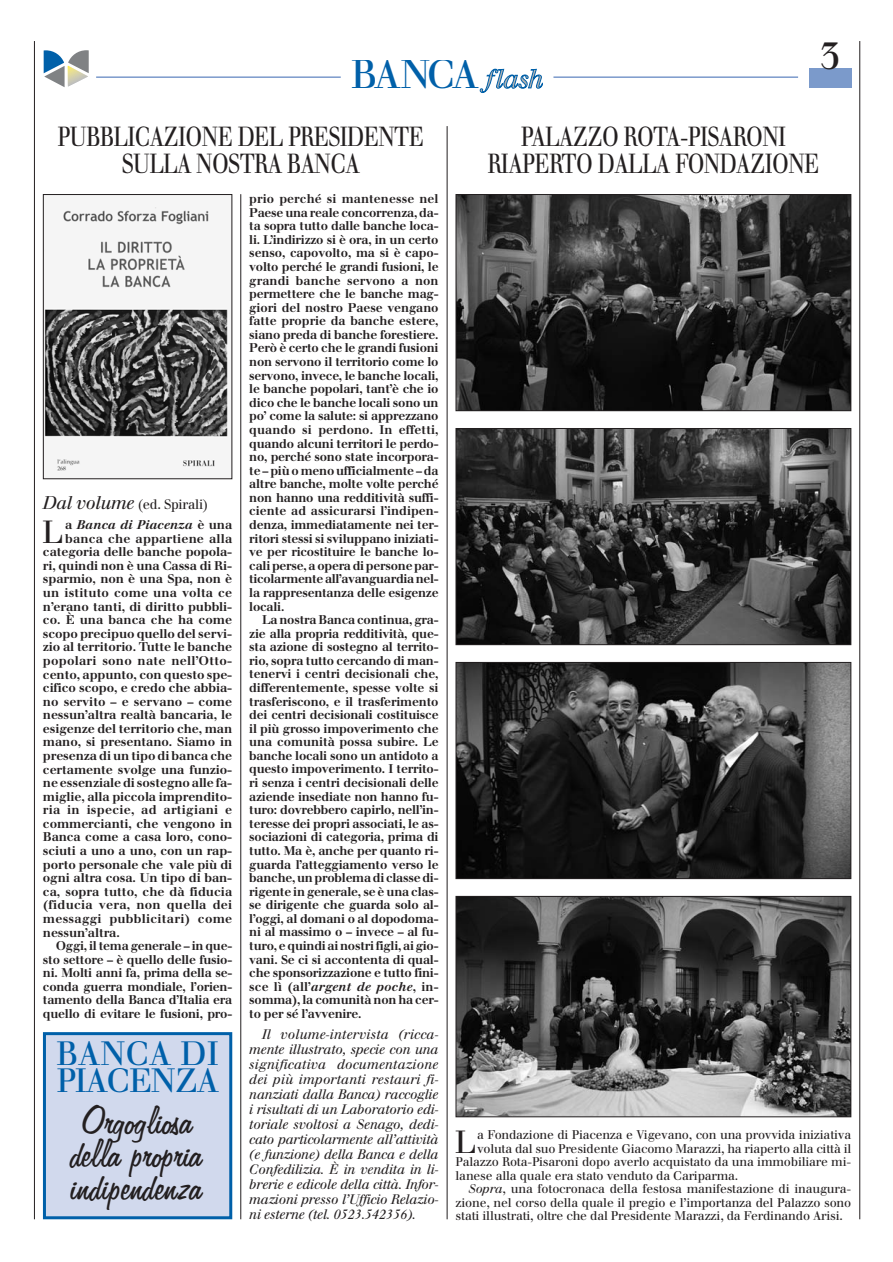
<style>
.page{position:relative;width:893px;height:1262px;background:#fff}
.page>*{position:absolute;margin:0;border:0;box-sizing:border-box;transform-origin:0 0}
.t1{font:45px/33px "Freehand 575 BT Regular B";color:#231f20}
.t2{font:39.6px "Walbaum";letter-spacing:-.08em;color:#0060a9}
.t3{font:38.25px "Walbaum";color:#231f20}
.t4{font:33px/27px "Walbaum";letter-spacing:-.04em;color:#0060a9}
.t5{font:31.35px "Walbaum";color:#231f20}
.t6{font:27px/27px "Walbaum";letter-spacing:-.03em;color:#231f20;text-align:center;scale:.8 1}
.t7{font:italic 13.5px/15px "Walbaum";letter-spacing:-.02em;color:#231f20;text-align:justify}
.t8{font:13.5px "Walbaum";letter-spacing:-.02em;color:#231f20}
.t9{font:700 12.3px/13.6px "Walbaum";letter-spacing:-.01em;color:#231f20;text-align:justify}
.t10{font:12.3px "Walbaum";letter-spacing:-.015em;color:#231f20}
.t11{font:700 12.3px "Walbaum";letter-spacing:.02em;color:#231f20}
.t12{font:700 12.3px "Walbaum";letter-spacing:.01em;color:#231f20}
.t13{font:italic 700 12.3px "Walbaum";letter-spacing:-.01em;color:#231f20}
.s1{font-style:italic;font-size:25.8px;color:#b3b3b3}
.s2{font-style:italic;font-size:18px}
.s3{font-style:normal}
.s4{font-style:italic}
</style>
<div class="page">
<div style="left:808px;top:69px;width:43px;height:19px;background:#7b9acb"></div>
<hr style="left:34px;top:41px;width:1px;height:1178px;background:#231f20">
<hr style="left:859px;top:41px;width:1px;height:1178px;background:#231f20">
<hr style="left:96px;top:76px;width:245px;height:2px;background:#7b9acb">
<hr style="left:553px;top:76px;width:245px;height:2px;background:#7b9acb">
<svg style="left:44px;top:50px;width:45px;height:37px"></svg>
<img style="left:457px;top:196px;width:392px;height:213px">
<div style="left:455px;top:194px;width:396px;height:217px;border:1px solid #231f20"></div>
<img style="left:457px;top:430px;width:392px;height:213px">
<div style="left:455px;top:428px;width:396px;height:217px;border:1px solid #231f20"></div>
<img style="left:457px;top:664px;width:392px;height:213px">
<div style="left:455px;top:662px;width:396px;height:217px;border:1px solid #231f20"></div>
<img style="left:457px;top:898px;width:392px;height:217px">
<div style="left:455px;top:896px;width:396px;height:221px;border:1px solid #231f20"></div>
<img style="left:45px;top:207px;width:183px;height:264px">
<div style="left:43px;top:194px;width:189px;height:285px;border:1px solid #231f20"></div>
<div style="left:44px;top:1033px;width:187px;height:184px;background:#d1d9ed"></div>
<div style="left:43px;top:1032px;width:189px;height:187px;border:3px solid #0060a9"></div>
<hr style="left:240px;top:194px;width:1px;height:1025px;background:#231f20">
<hr style="left:446px;top:126px;width:1px;height:1093px;background:#231f20">
<h2 class="t2" style="left:351px;top:60px;width:194px">BANCA <span class="s1">flash</span></h2>
<h3 class="t3" style="left:819px;top:41px;width:23px">3</h3>
<h3 class="t6" style="left:58px;top:125px;width:459px">PUBBLICAZIONE DEL PRESIDENTE<br>SULLA NOSTRA BANCA</h3>
<p class="t8" style="left:43px;top:499px;width:167px"><span class="s2">Dal volume</span> (ed. Spirali)</p>
<h3 class="t5" style="left:42px;top:520px;width:22px">L</h3>
<p class="t13" style="left:65px;top:520px;width:168px"><span class="s3">a</span> Banca di Piacenza <span class="s3">è una</span></p>
<p class="t12" style="left:65px;top:534px;width:168px">banca che appartiene alla</p>
<p class="t9" style="left:43px;top:546px;width:191px">categoria delle banche popola-</p>
<p class="t9" style="left:43px;top:560px;width:191px">ri, quindi non è una Cassa di Ri-</p>
<p class="t9" style="left:43px;top:573px;width:191px">sparmio, non è una Spa, non è</p>
<p class="t12" style="left:43px;top:588px;width:191px">un istituto come una volta ce</p>
<p class="t9" style="left:43px;top:600px;width:191px">n’erano tanti, di diritto pubbli-</p>
<p class="t9" style="left:43px;top:614px;width:191px">co. È una banca che ha come</p>
<p class="t9" style="left:43px;top:628px;width:191px">scopo precipuo quello del servi-</p>
<p class="t9" style="left:43px;top:641px;width:191px">zio al territorio. Tutte le banche</p>
<p class="t11" style="left:43px;top:656px;width:191px">popolari sono nate nell’Otto-</p>
<p class="t9" style="left:43px;top:668px;width:191px">cento, appunto, con questo spe-</p>
<p class="t9" style="left:43px;top:682px;width:191px">cifico scopo, e credo che abbia-</p>
<p class="t9" style="left:43px;top:695px;width:191px">no servito – e servano – come</p>
<p class="t9" style="left:43px;top:709px;width:191px">nessun’altra realtà bancaria, le</p>
<p class="t9" style="left:43px;top:723px;width:191px">esigenze del territorio che, man</p>
<p class="t9" style="left:43px;top:736px;width:191px">mano, si presentano. Siamo in</p>
<p class="t9" style="left:43px;top:750px;width:191px">presenza di un tipo di banca che</p>
<p class="t9" style="left:43px;top:763px;width:191px">certamente svolge una funzio-</p>
<p class="t9" style="left:43px;top:777px;width:191px">ne essenziale di sostegno alle fa-</p>
<p class="t9" style="left:43px;top:791px;width:191px">miglie, alla piccola imprendito-</p>
<p class="t11" style="left:43px;top:805px;width:191px">ria in ispecie, ad artigiani e</p>
<p class="t9" style="left:43px;top:818px;width:191px">commercianti, che vengono in</p>
<p class="t9" style="left:43px;top:831px;width:191px">Banca come a casa loro, cono-</p>
<p class="t9" style="left:43px;top:845px;width:191px">sciuti a uno a uno, con un rap-</p>
<p class="t9" style="left:43px;top:858px;width:191px">porto personale che vale più di</p>
<p class="t9" style="left:43px;top:872px;width:191px">ogni altra cosa. Un tipo di ban-</p>
<p class="t9" style="left:43px;top:886px;width:191px">ca, sopra tutto, che dà fiducia</p>
<p class="t11" style="left:43px;top:900px;width:191px">(fiducia vera, non quella dei</p>
<p class="t11" style="left:43px;top:914px;width:191px">messaggi pubblicitari) come</p>
<p class="t9" style="left:43px;top:926px;width:78px">nessun’altra.</p>
<p class="t9" style="left:56px;top:940px;width:178px">Oggi, il tema generale – in que-</p>
<p class="t9" style="left:43px;top:953px;width:191px">sto settore – è quello delle fusio-</p>
<p class="t9" style="left:43px;top:967px;width:191px">ni. Molti anni fa, prima della se-</p>
<p class="t9" style="left:43px;top:981px;width:191px">conda guerra mondiale, l’orien-</p>
<p class="t9" style="left:43px;top:994px;width:191px">tamento della Banca d’Italia era</p>
<p class="t9" style="left:43px;top:1008px;width:191px">quello di evitare le fusioni, pro-</p>
<h3 class="t4" style="left:56px;top:1043px;width:164px">BANCA DI<br>PIACENZA</h3>
<h1 class="t1" style="left:72px;top:1101px;width:133px">Orgogliosa della propria indipendenza</h1>
<p class="t9" style="left:249px;top:193px;width:191px">prio perché si mantenesse nel Paese una reale concorrenza, da&shy;ta sopra tutto dalle banche loca&shy;li. L’indirizzo si è ora, in un certo senso, capovolto, ma si è capo&shy;volto perché le grandi fusioni, le grandi banche servono a non permettere che le banche mag&shy;giori del nostro Paese vengano fatte proprie da banche estere, siano preda di banche forestiere.<br>Però è certo che le grandi fusioni non servono il territorio come lo servono, invece, le banche locali, le banche popolari, tant’è che io dico che le banche locali sono un po’ come la salute: si apprezzano quando si perdono. In effetti, quando alcuni territori le perdo&shy;no, perché sono state incorpora&shy;te – più o meno ufficialmente – da altre banche, molte volte perché non hanno una redditività suffi&shy;ciente ad assicurarsi l’indipen&shy;denza, immediatamente nei ter&shy;ritori stessi si sviluppano iniziati&shy;ve per ricostituire le banche lo&shy;cali perse, a opera di persone par&shy;ticolarmente all’avanguardia nel&shy;la rappresentanza delle esigenze locali.</p>
<p class="t9" style="left:249px;top:614px;width:191px;text-indent:13px">La nostra Banca continua, gra&shy;zie alla propria redditività, que&shy;sta azione di sostegno al territo&shy;rio, sopra tutto cercando di man&shy;tenervi i centri decisionali che, differentemente, spesse volte si trasferiscono, e il trasferimento dei centri decisionali costituisce il più grosso impoverimento che una comunità possa subire. Le banche locali sono un antidoto a questo impoverimento. I territo&shy;ri senza i centri decisionali delle aziende insediate non hanno fu&shy;turo: dovrebbero capirlo, nell’in&shy;teresse dei propri associati, le as&shy;sociazioni di categoria, prima di tutto. Ma è, anche per quanto ri&shy;guarda l’atteggiamento verso le banche, un problema di classe di&shy;rigente in generale, se è una clas&shy;se dirigente che guarda solo al&shy;l’oggi, al domani o al dopodoma&shy;ni al massimo o – invece – al fu&shy;turo, e quindi ai nostri figli, ai gio&shy;vani. Se ci si accontenta di qual&shy;che sponsorizzazione e tutto fini&shy;sce lì (all’<span class="s4">argent de poche</span>, in&shy;somma), la comunità non ha cer&shy;to per sé l’avvenire.</p>
<p class="t7" style="left:249px;top:1028px;width:191px;text-indent:13px">Il volume-intervista (ricca&shy;mente illustrato, specie con una significativa documentazione dei più importanti restauri fi&shy;nanziati dalla Banca) raccoglie i risultati di un Laboratorio edi&shy;toriale svoltosi a Senago, dedi&shy;cato particolarmente all’attività (e funzione) della Banca e della Confedilizia. È in vendita in li&shy;brerie e edicole della città. Infor&shy;mazioni presso l’Ufficio Relazio&shy;ni esterne (tel. 0523.542356).</p>
<h3 class="t6" style="left:487px;top:125px;width:416px">PALAZZO ROTA-PISARONI<br>RIAPERTO DALLA FONDAZIONE</h3>
<h3 class="t5" style="left:455px;top:1130px;width:22px">L</h3>
<p class="t10" style="left:477px;top:1130px;width:376px">a Fondazione di Piacenza e Vigevano, con una provvida iniziativa</p>
<p class="t10" style="left:477px;top:1143px;width:376px">voluta dal suo Presidente Giacomo Marazzi, ha riaperto alla città il</p>
<p class="t10" style="left:455px;top:1157px;width:397px">Palazzo Rota-Pisaroni dopo averlo acquistato da una immobiliare mi-</p>
<p class="t10" style="left:455px;top:1170px;width:284px">lanese alla quale era stato venduto da Cariparma.</p>
<p class="t10" style="left:468px;top:1184px;width:384px"><span class="s4">Sopra</span>, una fotocronaca della festosa manifestazione di inaugura-</p>
<p class="t10" style="left:455px;top:1198px;width:397px">zione, nel corso della quale il pregio e l’importanza del Palazzo sono</p>
<p class="t10" style="left:455px;top:1211px;width:389px">stati illustrati, oltre che dal Presidente Marazzi, da Ferdinando Arisi.</p>
</div>
